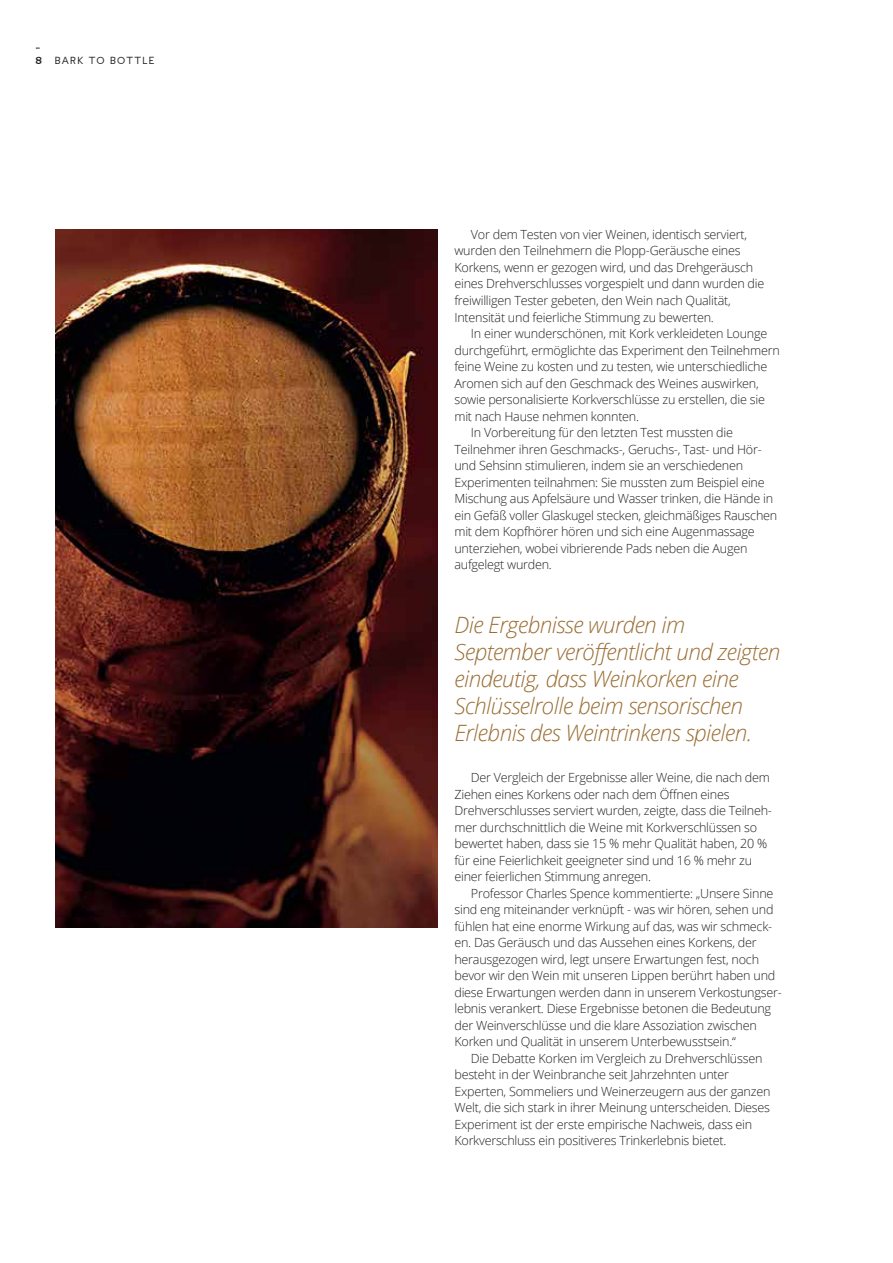
<style>
.page{position:relative;width:893px;height:1263px;background:#fff}
.page>*{position:absolute;margin:0;border:0;box-sizing:border-box;transform-origin:0 0}
.t1{font:italic 300 22.5px/27px "Open Sans";letter-spacing:-.025em;color:#9b6e33}
.t2{font:300 12.6px/16.5px "Open Sans";letter-spacing:-.02em;color:#231f20}
.t3{font:9px "Irma";letter-spacing:.21em;color:#231f20}
.t4{font:600 9px "Irma";color:#231f20}
</style>
<div class="page">
<img style="left:55px;top:229px;width:383px;height:698px">
<p class="t4" style="left:36px;top:54px;width:7px">8</p>
<p class="t3" style="left:55px;top:54px;width:100px">BARK TO BOTTLE</p>
<p class="t2" style="left:454px;top:226px;width:311px;text-indent:17px">Vor dem Testen von vier Weinen, identisch serviert, wurden den Teilnehmern die Plopp-Geräusche eines Korkens, wenn er gezogen wird, und das Drehgeräusch eines Drehverschlusses vorgespielt und dann wurden die freiwilligen Tester gebeten, den Wein nach Qualität, Intensität und feierliche Stimmung zu bewerten.</p>
<p class="t2" style="left:471px;top:325px;width:298px">In einer wunderschönen, mit Kork verkleideten Lounge</p>
<p class="t2" style="left:454px;top:341px;width:327px">durchgeführt, ermöglichte das Experiment den Teilnehmern</p>
<p class="t2" style="left:454px;top:358px;width:314px">feine Weine zu kosten und zu testen, wie unterschiedliche</p>
<p class="t2" style="left:454px;top:374px;width:306px">Aromen sich auf den Geschmack des Weines auswirken,</p>
<p class="t2" style="left:454px;top:391px;width:312px">sowie personalisierte Korkverschlüsse zu erstellen, die sie</p>
<p class="t2" style="left:454px;top:407px;width:186px">mit nach Hause nehmen konnten.</p>
<p class="t2" style="left:471px;top:424px;width:264px">In Vorbereitung für den letzten Test mussten die</p>
<p class="t2" style="left:454px;top:440px;width:309px">Teilnehmer ihren Geschmacks-, Geruchs-, Tast- und Hör-</p>
<p class="t2" style="left:454px;top:457px;width:290px">und Sehsinn stimulieren, indem sie an verschiedenen</p>
<p class="t2" style="left:454px;top:473px;width:312px">Experimenten teilnahmen: Sie mussten zum Beispiel eine</p>
<p class="t2" style="left:454px;top:490px;width:320px">Mischung aus Apfelsäure und Wasser trinken, die Hände in</p>
<p class="t2" style="left:454px;top:506px;width:324px">ein Gefäß voller Glaskugel stecken, gleichmäßiges Rauschen</p>
<p class="t2" style="left:454px;top:523px;width:302px">mit dem Kopfhörer hören und sich eine Augenmassage</p>
<p class="t2" style="left:454px;top:539px;width:295px">unterziehen, wobei vibrierende Pads neben die Augen</p>
<p class="t2" style="left:454px;top:556px;width:99px">aufgelegt wurden.</p>
<h1 class="t1" style="left:454px;top:610px;width:327px">Die Ergebnisse wurden im September veröffentlicht und zeigten eindeutig, dass Weinkorken eine Schlüsselrolle beim sensorischen Erlebnis des Weintrinkens spielen.</h1>
<p class="t2" style="left:454px;top:769px;width:319px;text-indent:17px">Der Vergleich der Ergebnisse aller Weine, die nach dem Ziehen eines Korkens oder nach dem Öffnen eines Drehverschlusses serviert wurden, zeigte, dass die Teilneh&shy;mer durchschnittlich die Weine mit Korkverschlüssen so bewertet haben, dass sie 15 % mehr Qualität haben, 20 % für eine Feierlichkeit geeigneter sind und 16 % mehr zu einer feierlichen Stimmung anregen.</p>
<p class="t2" style="left:471px;top:884px;width:304px">Professor Charles Spence kommentierte: „Unsere Sinne</p>
<p class="t2" style="left:454px;top:901px;width:321px">sind eng miteinander verknüpft - was wir hören, sehen und</p>
<p class="t2" style="left:454px;top:917px;width:319px">fühlen hat eine enorme Wirkung auf das, was wir schmeck-</p>
<p class="t2" style="left:454px;top:934px;width:304px">en. Das Geräusch und das Aussehen eines Korkens, der</p>
<p class="t2" style="left:454px;top:950px;width:306px">herausgezogen wird, legt unsere Erwartungen fest, noch</p>
<p class="t2" style="left:454px;top:967px;width:322px">bevor wir den Wein mit unseren Lippen berührt haben und</p>
<p class="t2" style="left:454px;top:983px;width:329px">diese Erwartungen werden dann in unserem Verkostungser-</p>
<p class="t2" style="left:454px;top:1000px;width:318px">lebnis verankert. Diese Ergebnisse betonen die Bedeutung</p>
<p class="t2" style="left:454px;top:1016px;width:304px">der Weinverschlüsse und die klare Assoziation zwischen</p>
<p class="t2" style="left:454px;top:1033px;width:283px">Korken und Qualität in unserem Unterbewusstsein.“</p>
<p class="t2" style="left:471px;top:1049px;width:293px">Die Debatte Korken im Vergleich zu Drehverschlüssen</p>
<p class="t2" style="left:454px;top:1066px;width:276px">besteht in der Weinbranche seit Jahrzehnten unter</p>
<p class="t2" style="left:454px;top:1082px;width:317px">Experten, Sommeliers und Weinerzeugern aus der ganzen</p>
<p class="t2" style="left:454px;top:1099px;width:317px">Welt, die sich stark in ihrer Meinung unterscheiden. Dieses</p>
<p class="t2" style="left:454px;top:1115px;width:299px">Experiment ist der erste empirische Nachweis, dass ein</p>
<p class="t2" style="left:454px;top:1132px;width:273px">Korkverschluss ein positiveres Trinkerlebnis bietet.</p>
</div>
